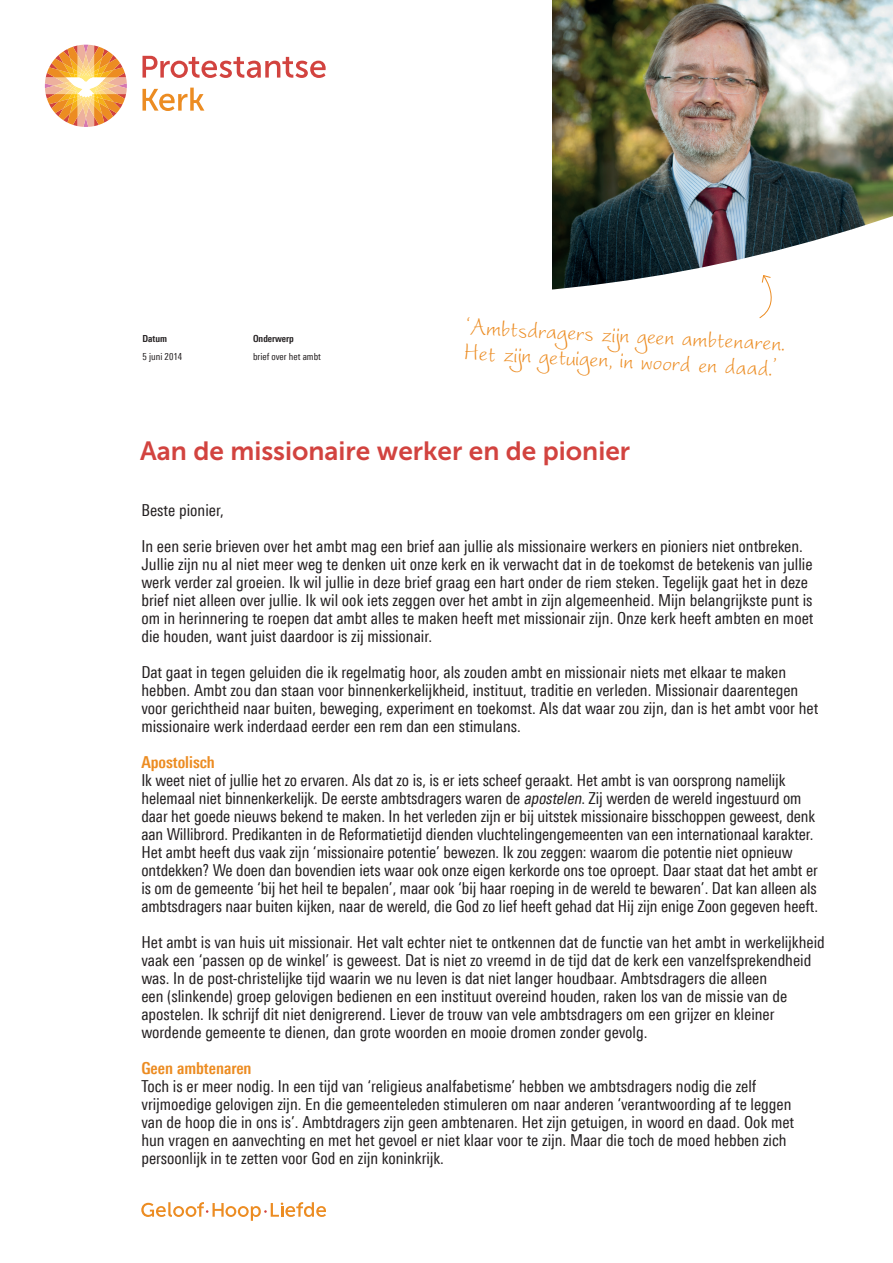
<style>
.page{position:relative;width:893px;height:1263px;background:#fff}
.page>*{position:absolute;margin:0;border:0;box-sizing:border-box;transform-origin:0 0}
.Broodtekst{font:30px/25.5px "Worstveld Sling";color:#ec8c22}
.t1{font:26.25px "Museo Sans 700";color:#d2433f}
.Broodtekst-2{font:16.5px/18px "Linotype Univers 420 Cn";color:#231f20}
.SUBKOP{font:700 16.5px "Linotype Univers 620 Cn";color:#ec8c22}
.t2{font:9.75px "Linotype Univers 420 Cn";color:#231f20}
.t3{font:700 9.75px "Linotype Univers 620 Cn";color:#231f20}
.s1{font-style:italic}
</style>
<div class="page">
<img style="left:553px;top:0;width:340px;height:181px">
<svg style="left:552px;top:181px;width:341px;height:109px"></svg>
<svg style="left:142px;top:56px;width:184px;height:22px"></svg>
<svg style="left:142px;top:88px;width:62px;height:23px"></svg>
<svg style="left:45px;top:45px;width:82px;height:82px"></svg>
<svg style="left:141px;top:1202px;width:185px;height:19px"></svg>
<svg style="left:759px;top:275px;width:24px;height:43px"></svg>
<p class="t3" style="left:142px;top:333px;width:26px">Datum</p>
<p class="t3" style="left:253px;top:333px;width:42px">Onderwerp</p>
<p class="t2" style="left:142px;top:351px;width:41px">5 juni 2014</p>
<p class="t2" style="left:253px;top:351px;width:69px">brief over het ambt</p>
<p class="Broodtekst" style="left:466px;top:316px;width:321px;rotate:3deg">‘Ambtsdragers zijn geen ambtenaren.<br>Het zijn getuigen, in woord en daad.’</p>
<p class="t1" style="left:140px;top:436px;width:491px">Aan de missionaire werker en de pionier</p>
<p class="Broodtekst-2" style="left:141px;top:501px;width:84px">Beste pionier,</p>
<p class="Broodtekst-2" style="left:141px;top:537px;width:674px">In een serie brieven over het ambt mag een brief aan jullie als missionaire werkers en pioniers niet ontbreken.<br>Jullie zijn nu al niet meer weg te denken uit onze kerk en ik verwacht dat in de toekomst de betekenis van jullie werk verder zal groeien. Ik wil jullie in deze brief graag een hart onder de riem steken. Tegelijk gaat het in deze brief niet alleen over jullie. Ik wil ook iets zeggen over het ambt in zijn algemeenheid. Mijn belangrijkste punt is om in herinnering te roepen dat ambt alles te maken heeft met missionair zijn. Onze kerk heeft ambten en moet die houden, want juist daardoor is zij missionair.</p>
<p class="Broodtekst-2" style="left:141px;top:663px;width:678px">Dat gaat in tegen geluiden die ik regelmatig hoor, als zouden ambt en missionair niets met elkaar te maken hebben. Ambt zou dan staan voor binnenkerkelijkheid, instituut, traditie en verleden. Missionair daarentegen voor gerichtheid naar buiten, beweging, experiment en toekomst. Als dat waar zou zijn, dan is het ambt voor het missionaire werk inderdaad eerder een rem dan een stimulans.</p>
<p class="SUBKOP" style="left:141px;top:752px;width:75px">Apostolisch</p>
<p class="Broodtekst-2" style="left:141px;top:771px;width:678px">Ik weet niet of jullie het zo ervaren. Als dat zo is, is er iets scheef geraakt. Het ambt is van oorsprong namelijk helemaal niet binnenkerkelijk. De eerste ambtsdragers waren de <span class="s1">apostelen</span>. Zij werden de wereld ingestuurd om daar het goede nieuws bekend te maken. In het verleden zijn er bij uitstek missionaire bisschoppen geweest, denk aan Willibrord. Predikanten in de Reformatietijd dienden vluchtelingengemeenten van een internationaal karakter.<br>Het ambt heeft dus vaak zijn ‘missionaire potentie’ bewezen. Ik zou zeggen: waarom die potentie niet opnieuw ontdekken? We doen dan bovendien iets waar ook onze eigen kerkorde ons toe oproept. Daar staat dat het ambt er is om de gemeente ‘bij het heil te bepalen’, maar ook ‘bij haar roeping in de wereld te bewaren’. Dat kan alleen als ambtsdragers naar buiten kijken, naar de wereld, die God zo lief heeft gehad dat Hij zijn enige Zoon gegeven heeft.</p>
<p class="Broodtekst-2" style="left:141px;top:933px;width:685px">Het ambt is van huis uit missionair. Het valt echter niet te ontkennen dat de functie van het ambt in werkelijkheid vaak een ‘passen op de winkel’ is geweest. Dat is niet zo vreemd in de tijd dat de kerk een vanzelfsprekendheid was. In de post-christelijke tijd waarin we nu leven is dat niet langer houdbaar. Ambtsdragers die alleen<br>een (slinkende) groep gelovigen bedienen en een instituut overeind houden, raken los van de missie van de apostelen. Ik schrijf dit niet denigrerend. Liever de trouw van vele ambtsdragers om een grijzer en kleiner wordende gemeente te dienen, dan grote woorden en mooie dromen zonder gevolg.</p>
<p class="SUBKOP" style="left:141px;top:1058px;width:112px">Geen ambtenaren</p>
<p class="Broodtekst-2" style="left:141px;top:1077px;width:654px">Toch is er meer nodig. In een tijd van ‘religieus analfabetisme’ hebben we ambtsdragers nodig die zelf vrijmoedige gelovigen zijn. En die gemeenteleden stimuleren om naar anderen ‘verantwoording af te leggen van de hoop die in ons is’. Ambtdragers zijn geen ambtenaren. Het zijn getuigen, in woord en daad. Ook met hun vragen en aanvechting en met het gevoel er niet klaar voor te zijn. Maar die toch de moed hebben zich persoonlijk in te zetten voor God en zijn koninkrijk.</p>
</div>
